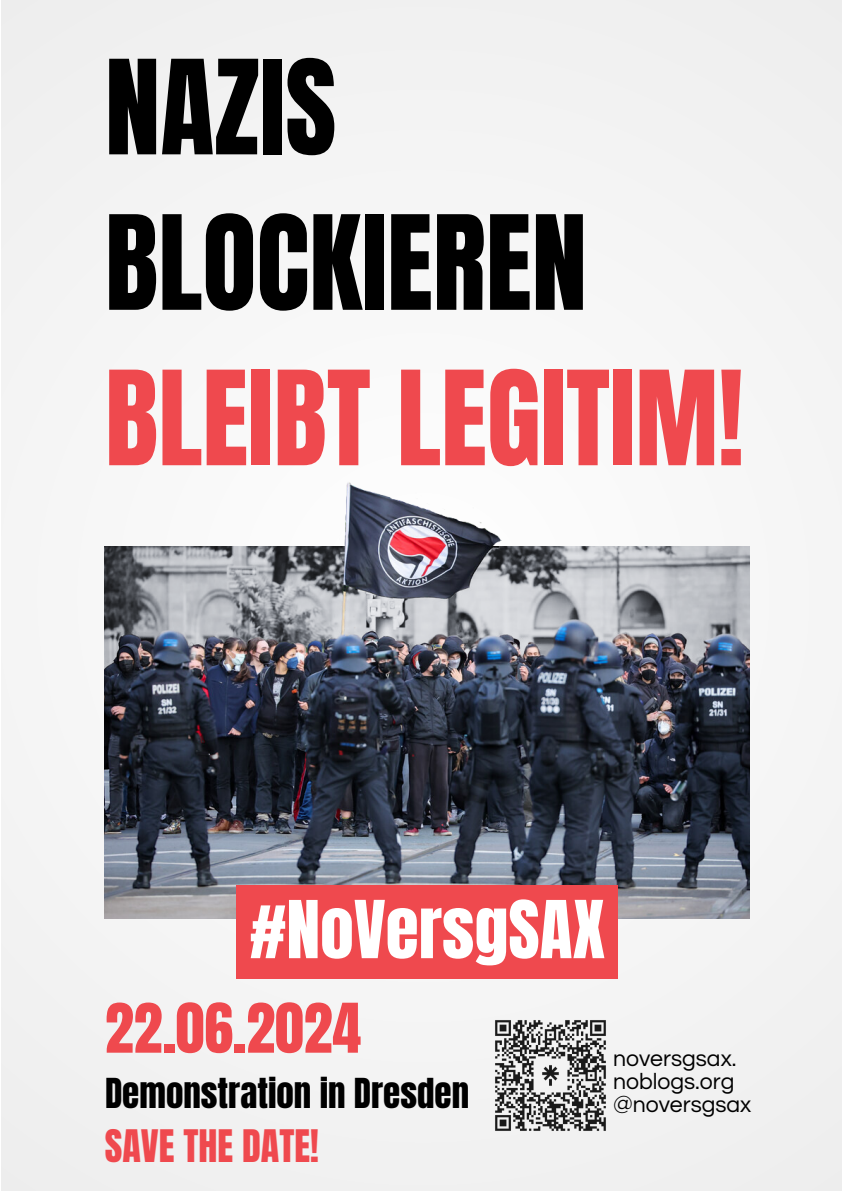
<style>
.page{position:relative;width:842px;height:1191px;background:#fff}
.page>*{position:absolute;margin:0;border:0;box-sizing:border-box;transform-origin:0 0}
.t1{font:111.2px/155.3px "Anton";color:#000}
.t2{font:67.8px "Anton";color:#fff}
.t3{font:58.1px "Anton";color:#ef494e}
.t4{font:38.1px "Anton";color:#ef494e}
.t5{font:35.1px "Anton";color:#000}
.t6{font:23px "Questrial";color:#000}
.s1{color:#ef494e}
</style>
<div class="page">
<div style="left:2px;top:0;width:840px;height:1190px;background:#f4f4f4"></div>
<img style="left:105px;top:482px;width:645px;height:436px">
<div style="left:236px;top:884px;width:382px;height:94px;background:#ef494e"></div>
<img style="left:495px;top:1020px;width:111px;height:111px">
<p class="t1" style="left:105px;top:32px;width:640px">NAZIS<br>BLOCKIEREN<br><span class="s1">BLEIBT LEGITIM!</span></p>
<p class="t2" style="left:249px;top:880px;width:357px">#NoVersgSAX</p>
<p class="t3" style="left:105px;top:986px;width:258px">22.06.2024</p>
<p class="t5" style="left:105px;top:1068px;width:366px">Demonstration in Dresden</p>
<p class="t4" style="left:105px;top:1117px;width:215px">SAVE THE DATE!</p>
<h2 class="t6" style="left:613px;top:1047px;width:125px">noversgsax.</h2>
<h3 class="t6" style="left:613px;top:1070px;width:123px">noblogs.org</h3>
<p class="t6" style="left:613px;top:1092px;width:140px">@noversgsax</p>
</div>
